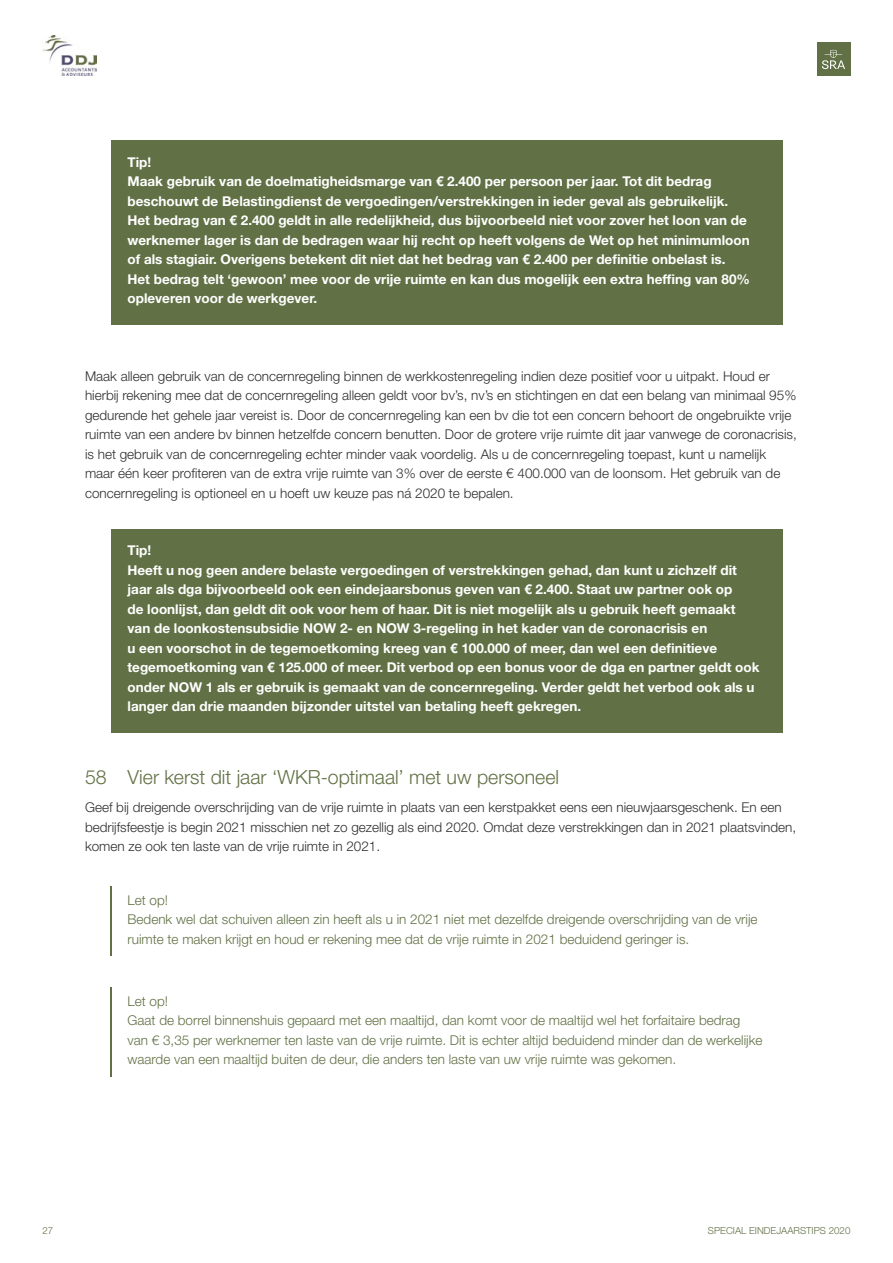
<style>
.page{position:relative;width:893px;height:1263px;background:#fff}
.page>*{position:absolute;margin:0;border:0;box-sizing:border-box;transform-origin:0 0}
.t1{font:300 19.5px "Helvetica Neue LT Std";color:#617145}
.t2{font:700 13.5px/19.5px "Helvetica Neue LT Std";color:#fff}
.t3{font:300 13.5px/19.5px "Helvetica Neue LT Std";color:#2f2f2f}
.t4{font:300 13.5px/19.5px "Helvetica Neue LT Std";color:#617145}
.t5{font:300 9.75px "Helvetica Neue LT Std";color:#617145}
</style>
<div class="page">
<div style="left:817px;top:43px;width:33px;height:33px;background:#617145"></div>
<svg style="left:822px;top:50px;width:23px;height:19px"></svg>
<img style="left:43px;top:35px;width:54px;height:41px">
<div style="left:111px;top:140px;width:671px;height:184px;background:#617145"></div>
<div style="left:111px;top:529px;width:671px;height:203px;background:#617145"></div>
<hr style="left:111px;top:886px;width:1px;height:70px;background:#617145">
<hr style="left:111px;top:987px;width:1px;height:89px;background:#617145">
<p class="t2" style="left:128px;top:152px;width:624px">Tip!<br>Maak gebruik van de doelmatigheidsmarge van € 2.400 per persoon per jaar. Tot dit bedrag beschouwt de Belastingdienst de vergoedingen/verstrekkingen in ieder geval als gebruikelijk.<br>Het bedrag van € 2.400 geldt in alle redelijkheid, dus bijvoorbeeld niet voor zover het loon van de werknemer lager is dan de bedragen waar hij recht op heeft volgens de Wet op het minimumloon of als stagiair. Overigens betekent dit niet dat het bedrag van € 2.400 per definitie onbelast is.<br>Het bedrag telt ‘gewoon’ mee voor de vrije ruimte en kan dus mogelijk een extra heffing van 80% opleveren voor de werkgever.</p>
<p class="t3" style="left:85px;top:366px;width:713px">Maak alleen gebruik van de concernregeling binnen de werkkostenregeling indien deze positief voor u uitpakt. Houd er hierbij rekening mee dat de concernregeling alleen geldt voor bv’s, nv’s en stichtingen en dat een belang van minimaal 95% gedurende het gehele jaar vereist is. Door de concernregeling kan een bv die tot een concern behoort de ongebruikte vrije ruimte van een andere bv binnen hetzelfde concern benutten. Door de grotere vrije ruimte dit jaar vanwege de coronacrisis, is het gebruik van de concernregeling echter minder vaak voordelig. Als u de concernregeling toepast, kunt u namelijk maar één keer profiteren van de extra vrije ruimte van 3% over de eerste € 400.000 van de loonsom. Het gebruik van de concernregeling is optioneel en u hoeft uw keuze pas ná 2020 te bepalen.</p>
<p class="t2" style="left:128px;top:541px;width:633px">Tip!<br>Heeft u nog geen andere belaste vergoedingen of verstrekkingen gehad, dan kunt u zichzelf dit jaar als dga bijvoorbeeld ook een eindejaarsbonus geven van € 2.400. Staat uw partner ook op<br>de loonlijst, dan geldt dit ook voor hem of haar. Dit is niet mogelijk als u gebruik heeft gemaakt van de loonkostensubsidie NOW 2- en NOW 3-regeling in het kader van de coronacrisis en<br>u een voorschot in de tegemoetkoming kreeg van € 100.000 of meer, dan wel een definitieve tegemoetkoming van € 125.000 of meer. Dit verbod op een bonus voor de dga en partner geldt ook onder NOW 1 als er gebruik is gemaakt van de concernregeling. Verder geldt het verbod ook als u langer dan drie maanden bijzonder uitstel van betaling heeft gekregen.</p>
<h1 class="t1" style="left:85px;top:765px;width:476px">58 Vier kerst dit jaar ‘WKR-optimaal’ met uw personeel</h1>
<p class="t3" style="left:85px;top:797px;width:713px">Geef bij dreigende overschrijding van de vrije ruimte in plaats van een kerstpakket eens een nieuwjaarsgeschenk. En een bedrijfsfeestje is begin 2021 misschien net zo gezellig als eind 2020. Omdat deze verstrekkingen dan in 2021 plaatsvinden, komen ze ook ten laste van de vrije ruimte in 2021.</p>
<p class="t4" style="left:128px;top:890px;width:631px">Let op!<br>Bedenk wel dat schuiven alleen zin heeft als u in 2021 niet met dezelfde dreigende overschrijding van de vrije ruimte te maken krijgt en houd er rekening mee dat de vrije ruimte in 2021 beduidend geringer is.</p>
<p class="t4" style="left:128px;top:991px;width:636px">Let op!<br>Gaat de borrel binnenshuis gepaard met een maaltijd, dan komt voor de maaltijd wel het forfaitaire bedrag van € 3,35 per werknemer ten laste van de vrije ruimte. Dit is echter altijd beduidend minder dan de werkelijke waarde van een maaltijd buiten de deur, die anders ten laste van uw vrije ruimte was gekomen.</p>
<p class="t5" style="left:43px;top:1224px;width:12px">27</p>
<p class="t5" style="left:708px;top:1224px;width:144px">SPECIAL EINDEJAARSTIPS 2020</p>
</div>
